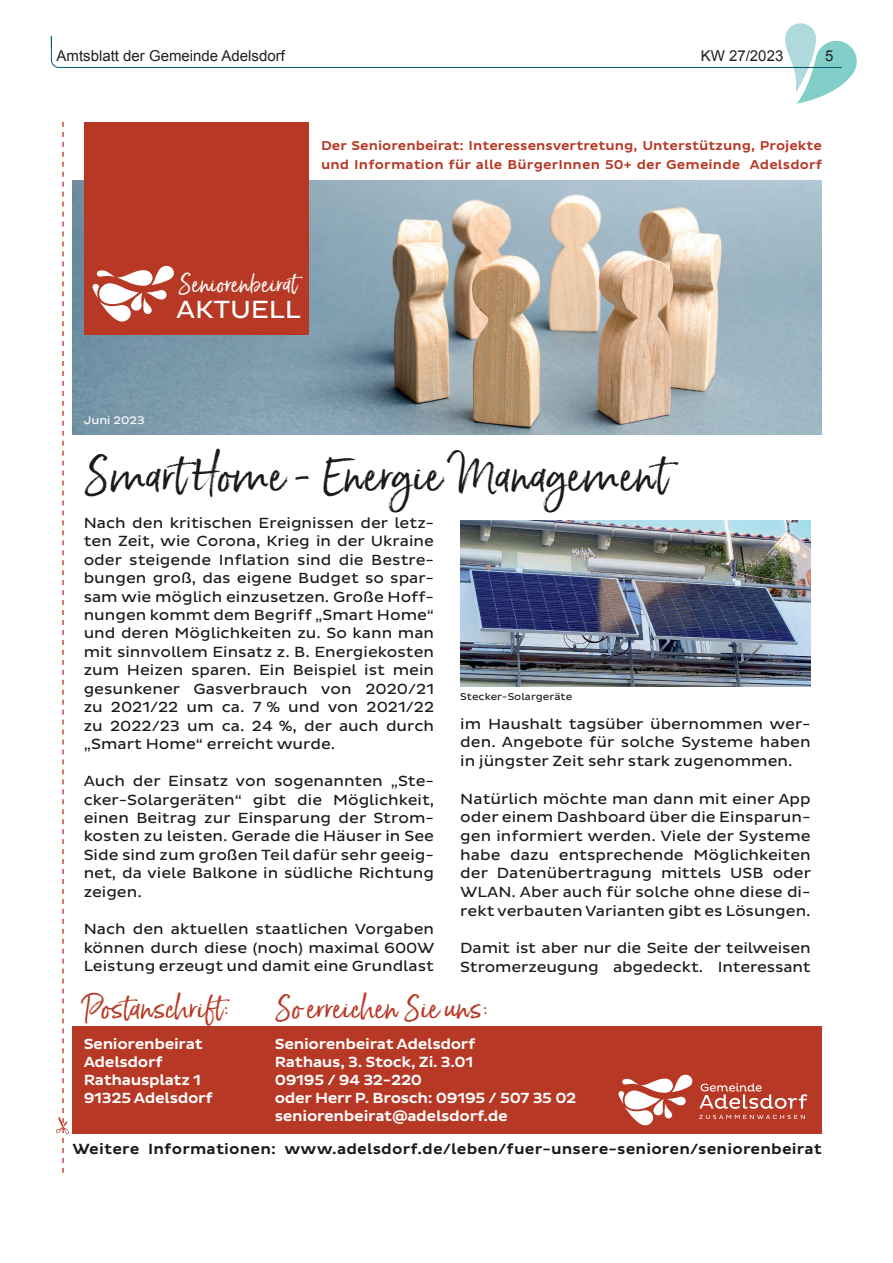
<style>
.page{position:relative;width:893px;height:1263px;background:#fff}
.page>*{position:absolute;margin:0;border:0;box-sizing:border-box;transform-origin:0 0}
.t1{font:43.65px "Born Ready Upright";letter-spacing:.01em;color:#1a1a1a;scale:1.06 1}
.t2{font:28.65px "Born Ready Upright";color:#b73925;scale:1.06 1}
.t3{font:25.2px "Pluto Sans";letter-spacing:-.005em;color:#fff;scale:1.06 1}
.t4{font:23.1px "Born Ready Upright";color:#fff;scale:1.06 1}
.t5{font:15px/18.5px "Pluto Sans";color:#1a1a1a;text-align:justify;scale:1.06 1}
.t6{font:500 15px/18px "Pluto Sans";letter-spacing:-.02em;color:#fff;scale:1.06 1}
.t7{font:500 15px "Pluto Sans";letter-spacing:.01em;color:#1a1a1a;scale:1.06 1}
.t8{font:15px "Arial";color:#231f20}
.t9{font:500 13.05px/19px "Pluto Sans";color:#b73925;scale:1.06 1}
.t10{font:11.25px "Pluto Sans";color:#fff;scale:1.06 1}
.t11{font:9.9px "Pluto Sans";color:#1a1a1a;scale:1.06 1}
</style>
<div class="page">
<svg style="left:51px;top:23px;width:806px;height:81px"></svg>
<img style="left:72px;top:181px;width:750px;height:253px">
<div style="left:84px;top:123px;width:224px;height:212px;background:#b73925"></div>
<svg style="left:92px;top:266px;width:82px;height:56px"></svg>
<div style="left:72px;top:1026px;width:750px;height:108px;background:#b73925"></div>
<svg style="left:699px;top:1115px;width:106px;height:4px"></svg>
<svg style="left:699px;top:1083px;width:108px;height:26px"></svg>
<svg style="left:618px;top:1075px;width:74px;height:50px"></svg>
<svg style="left:56px;top:123px;width:13px;height:1049px"></svg>
<img style="left:460px;top:520px;width:351px;height:166px">
<p class="t8" style="left:56px;top:46px;width:230px">Amtsblatt der Gemeinde Adelsdorf</p>
<p class="t8" style="left:701px;top:46px;width:84px">KW 27/2023</p>
<p class="t8" style="left:825px;top:46px;width:10px">5</p>
<p class="t9" style="left:321px;top:137px;width:474px">Der Seniorenbeirat: Interessensvertretung, Unterstützung, Projekte und Information für alle BürgerInnen 50+ der Gemeinde Adelsdorf</p>
<h3 class="t4" style="left:178px;top:270px;width:114px">Seniorenbeirat</h3>
<h3 class="t3" style="left:176px;top:300px;width:119px">AKTUELL</h3>
<p class="t10" style="left:84px;top:416px;width:59px">Juni 2023</p>
<h1 class="t1" style="left:84px;top:448px;width:553px">Smart Home - Energie Management</h1>
<p class="t5" style="left:84px;top:515px;width:332px">Nach den kritischen Ereignissen der letz&shy;ten Zeit, wie Corona, Krieg in der Ukraine oder steigende Inflation sind die Bestre&shy;bungen groß, das eigene Budget so spar&shy;sam wie möglich einzusetzen. Große Hoff&shy;nungen kommt dem Begriff „Smart Home“ und deren Möglichkeiten zu. So kann man mit sinnvollem Einsatz z. B. Energiekosten zum Heizen sparen. Ein Beispiel ist mein gesunkener Gasverbrauch von 2020/21 zu 2021/22 um ca. 7 % und von 2021/22 zu 2022/23 um ca. 24 %, der auch durch „Smart Home“ erreicht wurde.</p>
<p class="t5" style="left:84px;top:773px;width:332px">Auch der Einsatz von sogenannten „Ste&shy;cker-Solargeräten“ gibt die Möglichkeit, einen Beitrag zur Einsparung der Strom&shy;kosten zu leisten. Gerade die Häuser in See Side sind zum großen Teil dafür sehr geeig&shy;net, da viele Balkone in südliche Richtung zeigen.</p>
<p class="t5" style="left:84px;top:920px;width:333px">Nach den aktuellen staatlichen Vorgaben können durch diese (noch) maximal 600W Leistung erzeugt und damit eine Grundlast</p>
<p class="t11" style="left:460px;top:693px;width:107px">Stecker-Solargeräte</p>
<p class="t5" style="left:460px;top:715px;width:332px">im Haushalt tagsüber übernommen wer&shy;den. Angebote für solche Systeme haben in jüngster Zeit sehr stark zugenommen.</p>
<p class="t5" style="left:460px;top:790px;width:333px">Natürlich möchte man dann mit einer App oder einem Dashboard über die Einsparun&shy;gen informiert werden. Viele der Systeme habe dazu entsprechende Möglichkeiten der Datenübertragung mittels USB oder WLAN. Aber auch für solche ohne diese di&shy;rekt verbauten Varianten gibt es Lösungen.</p>
<p class="t5" style="left:460px;top:940px;width:332px">Damit ist aber nur die Seite der teilweisen<br>Stromerzeugung abgedeckt. Interessant</p>
<h2 class="t2" style="left:84px;top:990px;width:142px">Postanschrift:</h2>
<p class="t6" style="left:84px;top:1036px;width:123px">Seniorenbeirat<br>Adelsdorf<br>Rathausplatz 1<br>91325 Adelsdorf</p>
<h2 class="t2" style="left:275px;top:990px;width:206px">So erreichen Sie uns:</h2>
<p class="t6" style="left:275px;top:1036px;width:286px">Seniorenbeirat Adelsdorf<br>Rathaus, 3. Stock, Zi. 3.01<br>09195 / 94 32-220<br>oder Herr P. Brosch: 09195 / 507 35 02 seniorenbeirat@adelsdorf.de</p>
<p class="t7" style="left:72px;top:1144px;width:709px">Weitere Informationen: www.adelsdorf.de/leben/fuer-unsere-senioren/seniorenbeirat</p>
</div>
